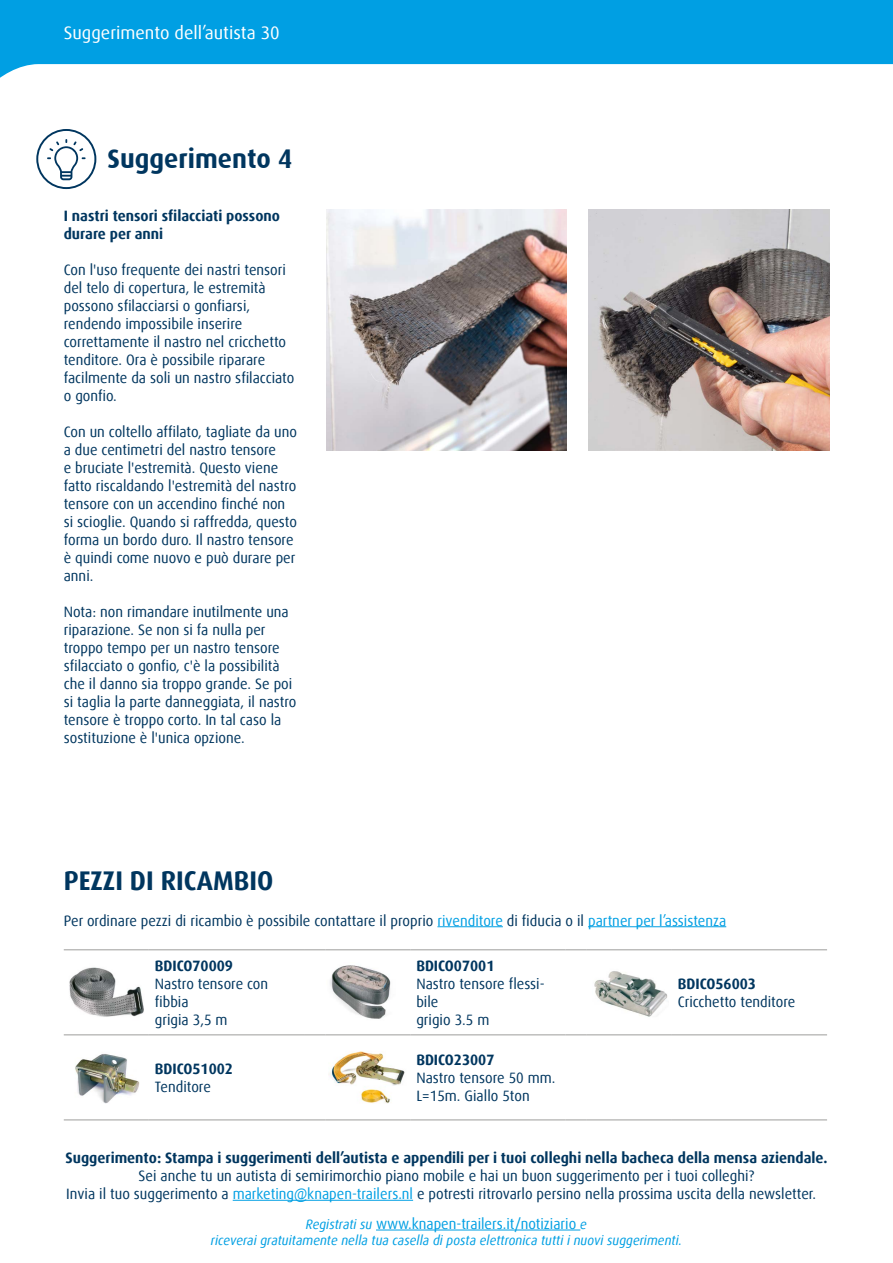
<style>
.page{position:relative;width:893px;height:1263px;background:#fff}
.page>*{position:absolute;margin:0;border:0;box-sizing:border-box;transform-origin:0 0}
.t1{font:700 27px "Dax Offc Pro";color:#00365f;scale:.96 1}
.t2{font:700 27px "Dax";color:#00365f;scale:.96 1}
.t3{font:18px "Dax Offc Pro";color:#fff}
.t4{font:15px/18px "Dax Offc Pro";color:#00365f;scale:.96 1}
.t5{font:700 15px/18px "Dax Offc Pro";color:#00365f;scale:.96 1}
.t6{font:15px "Dax Offc Pro";color:#009fe3;scale:.96 1}
.t7{font:italic 13.5px "Dax Offc Pro";color:#009fe3;scale:.96 1}
.s1{color:#009fe3}
.s2{font-style:italic;font-size:13.5px}
</style>
<div class="page">
<svg style="left:0;top:0;width:893px;height:78px;fill:#009fe3"></svg>
<hr style="left:376px;top:1229px;width:204px;height:1px;background:#009fe3">
<hr style="left:233px;top:1200px;width:180px;height:1px;background:#009fe3">
<svg style="left:36px;top:129px;width:60px;height:60px"></svg>
<hr style="left:437px;top:926px;width:66px;height:1px;background:#009fe3">
<hr style="left:588px;top:926px;width:138px;height:1px;background:#009fe3">
<hr style="left:64px;top:949px;width:85px;height:1px;background:#9d9d9c">
<hr style="left:149px;top:949px;width:155px;height:1px;background:#9d9d9c">
<svg style="left:304px;top:949px;width:21px;height:1px"></svg>
<hr style="left:325px;top:949px;width:85px;height:1px;background:#9d9d9c">
<hr style="left:410px;top:949px;width:156px;height:1px;background:#9d9d9c">
<svg style="left:566px;top:949px;width:21px;height:1px"></svg>
<hr style="left:587px;top:949px;width:85px;height:1px;background:#9d9d9c">
<hr style="left:672px;top:949px;width:155px;height:1px;background:#9d9d9c">
<hr style="left:64px;top:1034px;width:85px;height:1px;background:#9d9d9c">
<hr style="left:149px;top:1034px;width:155px;height:1px;background:#9d9d9c">
<svg style="left:304px;top:1034px;width:21px;height:1px"></svg>
<hr style="left:325px;top:1034px;width:85px;height:1px;background:#9d9d9c">
<hr style="left:410px;top:1034px;width:156px;height:1px;background:#9d9d9c">
<svg style="left:566px;top:1034px;width:21px;height:1px"></svg>
<hr style="left:587px;top:1034px;width:85px;height:1px;background:#9d9d9c">
<hr style="left:672px;top:1034px;width:155px;height:1px;background:#9d9d9c">
<hr style="left:64px;top:1120px;width:85px;height:1px;background:#9d9d9c">
<hr style="left:149px;top:1120px;width:155px;height:1px;background:#9d9d9c">
<svg style="left:304px;top:1120px;width:21px;height:1px"></svg>
<hr style="left:325px;top:1120px;width:85px;height:1px;background:#9d9d9c">
<hr style="left:410px;top:1120px;width:156px;height:1px;background:#9d9d9c">
<svg style="left:566px;top:1120px;width:21px;height:1px"></svg>
<hr style="left:587px;top:1120px;width:85px;height:1px;background:#9d9d9c">
<hr style="left:672px;top:1120px;width:155px;height:1px;background:#9d9d9c">
<img style="left:69px;top:967px;width:75px;height:50px">
<img style="left:330px;top:965px;width:61px;height:54px">
<img style="left:594px;top:971px;width:74px;height:46px">
<img style="left:75px;top:1054px;width:65px;height:50px">
<img style="left:328px;top:1051px;width:77px;height:53px">
<img style="left:588px;top:209px;width:241px;height:241px">
<img style="left:326px;top:209px;width:241px;height:241px">
<p class="t3" style="left:64px;top:21px;width:217px">Suggerimento dell’autista 30</p>
<h1 class="t2" style="left:107px;top:143px;width:194px">Suggerimento 4</h1>
<p class="t5" style="left:64px;top:207px;width:227px">I nastri tensori sfilacciati possono durare per anni</p>
<p class="t4" style="left:64px;top:261px;width:242px">Con l'uso frequente dei nastri tensori del telo di copertura, le estremità possono sfilacciarsi o gonfiarsi, rendendo impossibile inserire correttamente il nastro nel cricchetto tenditore. Ora è possibile riparare facilmente da soli un nastro sfilacciato o gonfio.</p>
<p class="t4" style="left:64px;top:423px;width:244px">Con un coltello affilato, tagliate da uno a due centimetri del nastro tensore<br>e bruciate l'estremità. Questo viene fatto riscaldando l'estremità del nastro tensore con un accendino finché non si scioglie. Quando si raffredda, questo forma un bordo duro. Il nastro tensore è quindi come nuovo e può durare per anni.</p>
<p class="t4" style="left:64px;top:603px;width:244px">Nota: non rimandare inutilmente una riparazione. Se non si fa nulla per troppo tempo per un nastro tensore sfilacciato o gonfio, c'è la possibilità che il danno sia troppo grande. Se poi si taglia la parte danneggiata, il nastro tensore è troppo corto. In tal caso la sostituzione è l'unica opzione.</p>
<h1 class="t1" style="left:64px;top:863px;width:220px">PEZZI DI RICAMBIO</h1>
<p class="t4" style="left:64px;top:911px;width:692px">Per ordinare pezzi di ricambio è possibile contattare il proprio <span class="s1">rivenditore</span> di fiducia o il <span class="s1">partner per l’assistenza</span></p>
<p class="t5" style="left:155px;top:957px;width:83px">BDICO70009</p>
<p class="t4" style="left:155px;top:975px;width:120px">Nastro tensore con fibbia<br>grigia 3,5 m</p>
<p class="t5" style="left:416px;top:957px;width:83px">BDICO07001</p>
<p class="t4" style="left:416px;top:975px;width:135px">Nastro tensore flessi&shy;bile<br>grigio 3.5 m</p>
<p class="t5" style="left:678px;top:975px;width:83px">BDICO56003</p>
<p class="t4" style="left:678px;top:993px;width:124px">Cricchetto tenditore</p>
<p class="t5" style="left:155px;top:1060px;width:83px">BDICO51002</p>
<p class="t4" style="left:155px;top:1078px;width:60px">Tenditore</p>
<p class="t5" style="left:416px;top:1051px;width:83px">BDICO23007</p>
<p class="t4" style="left:416px;top:1069px;width:146px">Nastro tensore 50 mm.<br>L=15m. Giallo 5ton</p>
<p class="t5" style="left:66px;top:1149px;width:795px">Suggerimento: Stampa i suggerimenti dell’autista e appendili per i tuoi colleghi nella bacheca della mensa aziendale.</p>
<p class="t4" style="left:66px;top:1167px;width:782px;text-indent:72px">Sei anche tu un autista di semirimorchio piano mobile e hai un buon suggerimento per i tuoi colleghi?<br>Invia il tuo suggerimento a <span class="s1">marketing@knapen-trailers.nl</span> e potresti ritrovarlo persino nella prossima uscita della newsletter.</p>
<p class="t6" style="left:306px;top:1214px;width:294px"><span class="s2">Registrati su</span> www.knapen-trailers.it/notiziario <span class="s2">e</span></p>
<p class="t7" style="left:211px;top:1232px;width:492px">riceverai gratuitamente nella tua casella di posta elettronica tutti i nuovi suggerimenti.</p>
</div>
